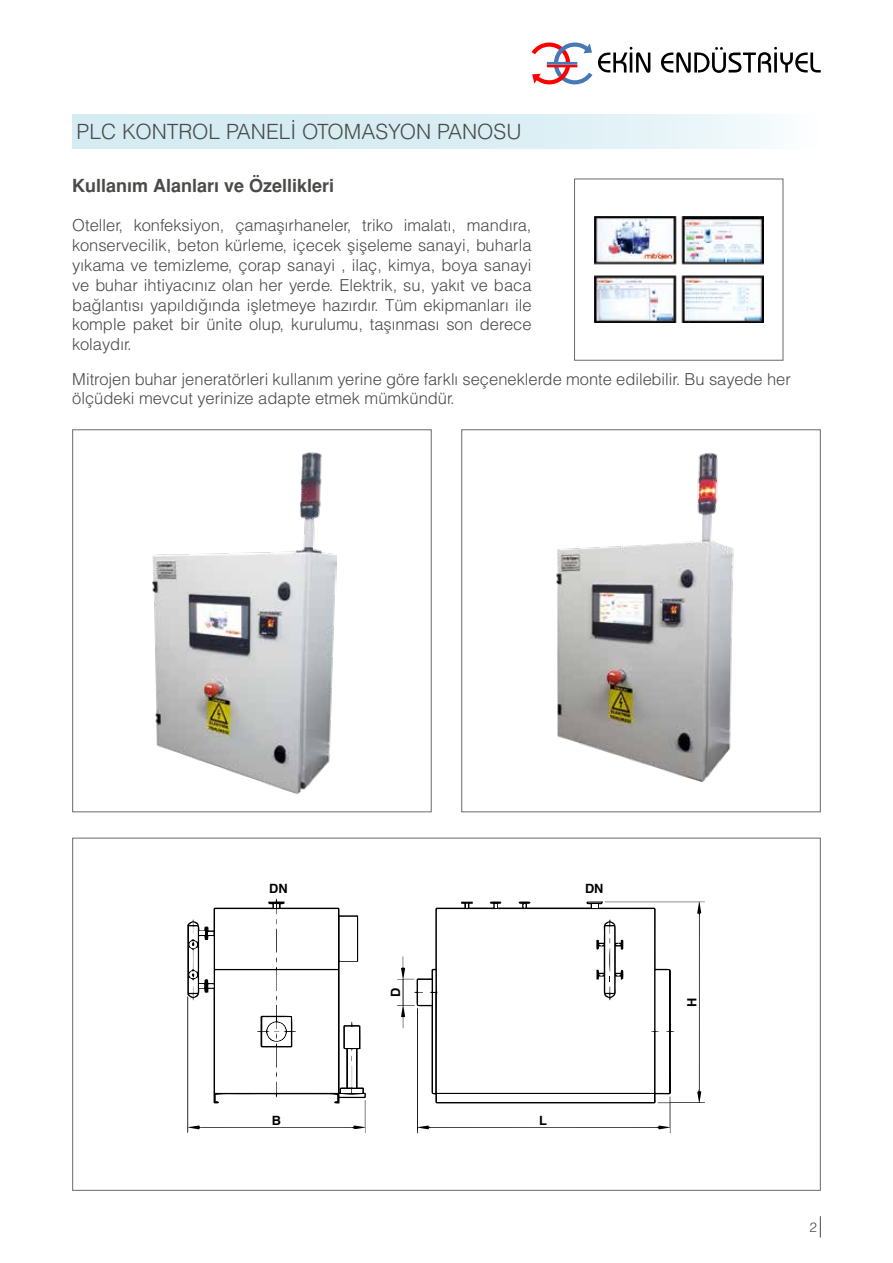
<style>
.page{position:relative;width:893px;height:1263px;background:#fff}
.page>*{position:absolute;margin:0;border:0;box-sizing:border-box;transform-origin:0 0}
.t1{font:21px "Helvetica Light Normal Tr";color:#4a4a49}
.t2{font:700 18px "Helvetica Tr";color:#4a4a49}
.t3{font:16.5px/19.8px "Helvetica Light Normal Tr";color:#4a4a49;text-align:justify}
.t4{font:13.5px "Helvetica Light Normal Tr";color:#4a4a49}
.t5{font:700 12.75px "Helvetica";color:#000}
</style>
<div class="page">
<svg style="left:820px;top:1216px;width:1px;height:21px"></svg>
<svg style="left:531px;top:43px;width:61px;height:41px"></svg>
<svg style="left:598px;top:47px;width:52px;height:26px"></svg>
<svg style="left:661px;top:47px;width:160px;height:26px"></svg>
<div style="left:72px;top:115px;width:749px;height:34px;background:linear-gradient(to right,#cde8ef,#eff8fa)"></div>
<img style="left:153px;top:452px;width:183px;height:341px">
<img style="left:594px;top:216px;width:169px;height:107px">
<svg style="left:417px;top:902px;width:288px;height:231px"></svg>
<div style="left:437px;top:1094px;width:217px;height:8px;background:#fff"></div>
<svg style="left:187px;top:899px;width:179px;height:234px"></svg>
<svg style="left:397px;top:903px;width:272px;height:190px"></svg>
<img style="left:556px;top:452px;width:178px;height:329px">
<div style="left:461px;top:429px;width:360px;height:383px;border:1px solid #6c6a68"></div>
<div style="left:72px;top:429px;width:360px;height:383px;border:1px solid #6c6a68"></div>
<div style="left:574px;top:179px;width:209px;height:182px;border:1px solid #6c6a68"></div>
<p class="t1" style="left:77px;top:119px;width:446px">PLC KONTROL PANELİ OTOMASYON PANOSU</p>
<p class="t2" style="left:72px;top:175px;width:263px">Kullanım Alanları ve Özellikleri</p>
<p class="t3" style="left:72px;top:215px;width:461px">Oteller, konfeksiyon, çamaşırhaneler, triko imalatı, mandıra, konservecilik, beton kürleme, içecek şişeleme sanayi, buharla yıkama ve temizleme, çorap sanayi , ilaç, kimya, boya sanayi ve buhar ihtiyacınız olan her yerde. Elektrik, su, yakıt ve baca bağlantısı yapıldığında işletmeye hazırdır. Tüm ekipmanları ile komple paket bir ünite olup, kurulumu, taşınması son derece kolaydır.</p>
<p class="t3" style="left:72px;top:369px;width:720px">Mitrojen buhar jeneratörleri kullanım yerine göre farklı seçeneklerde monte edilebilir. Bu sayede her ölçüdeki mevcut yerinize adapte etmek mümkündür.</p>
<p class="t5" style="left:269px;top:878px;width:20px">DN</p>
<p class="t5" style="left:585px;top:878px;width:20px">DN</p>
<p class="t5" style="left:385px;top:997px;width:11px;rotate:-90deg">D</p>
<p class="t5" style="left:272px;top:1110px;width:11px">B</p>
<p class="t5" style="left:539px;top:1110px;width:9px">L</p>
<p class="t5" style="left:682px;top:1007px;width:11px;rotate:-90deg">H</p>
<p class="t4" style="left:810px;top:1218px;width:9px">2</p>
</div>
